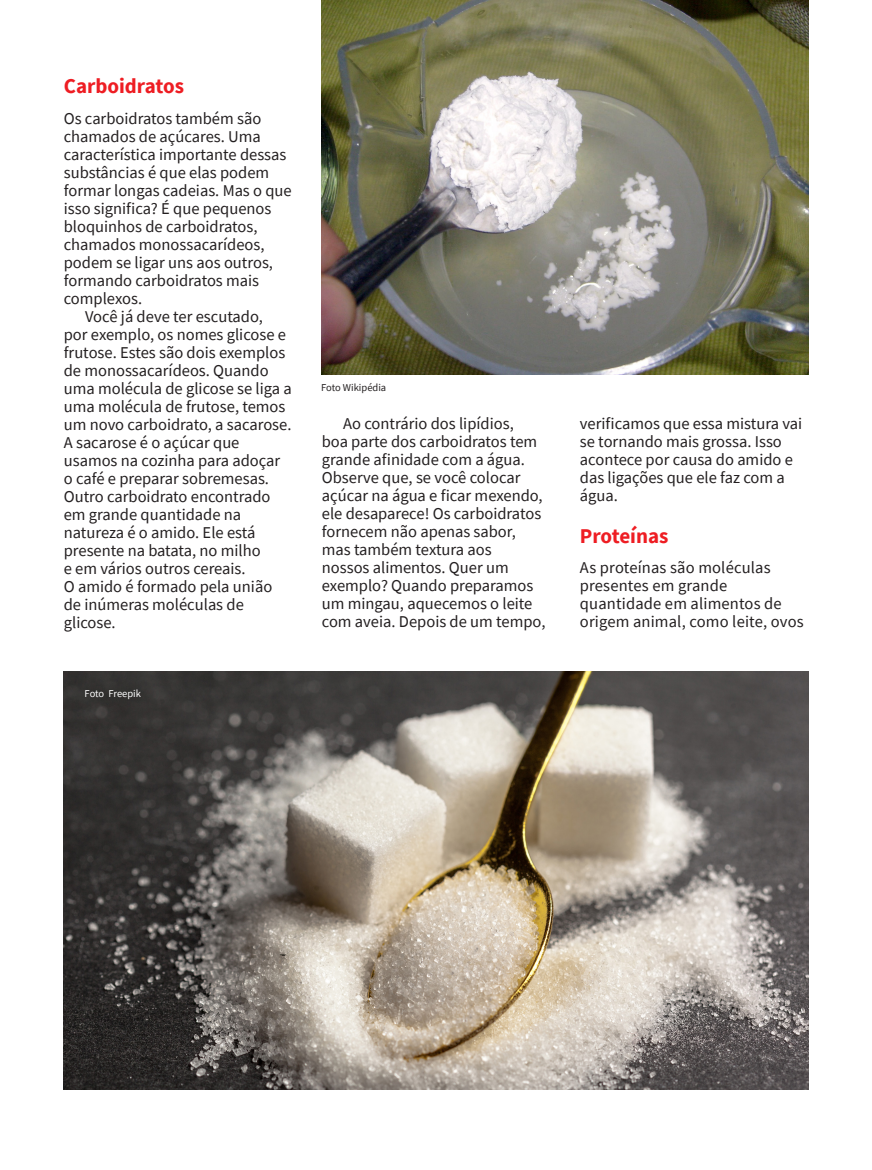
<style>
.page{position:relative;width:872px;height:1170px;background:#fff}
.page>*{position:absolute;margin:0;border:0;box-sizing:border-box;transform-origin:0 0}
.t1{font:700 21px "Source Sans Pro";color:#ee1d23}
.t2{font:16.5px/18px "Source Sans Pro";color:#231f20}
.t3{font:10.5px "Source Sans Pro";color:#231f20}
.t4{font:10.5px "Source Sans Pro";letter-spacing:-.01em;color:#fff}
</style>
<div class="page">
<img style="left:322px;top:0;width:486px;height:375px">
<img style="left:64px;top:671px;width:744px;height:418px">
<p class="t1" style="left:64px;top:72px;width:122px">Carboidratos</p>
<p class="t2" style="left:64px;top:109px;width:229px">Os carboidratos também são chamados de açúcares. Uma característica importante dessas substâncias é que elas podem formar longas cadeias. Mas o que isso significa? É que pequenos bloquinhos de carboidratos, chamados monossacarídeos, podem se ligar uns aos outros, formando carboidratos mais complexos.</p>
<p class="t2" style="left:64px;top:307px;width:229px;text-indent:21px">Você já deve ter escutado,<br>por exemplo, os nomes glicose e frutose. Estes são dois exemplos de monossacarídeos. Quando uma molécula de glicose se liga a uma molécula de frutose, temos um novo carboidrato, a sacarose.<br>A sacarose é o açúcar que usamos na cozinha para adoçar o café e preparar sobremesas.<br>Outro carboidrato encontrado em grande quantidade na natureza é o amido. Ele está presente na batata, no milho<br>e em vários outros cereais.<br>O amido é formado pela união de inúmeras moléculas de glicose.</p>
<p class="t4" style="left:85px;top:687px;width:58px">Foto Freepik</p>
<p class="t3" style="left:321px;top:380px;width:67px">Foto Wikipédia</p>
<p class="t2" style="left:322px;top:414px;width:225px;text-indent:21px">Ao contrário dos lipídios,<br>boa parte dos carboidratos tem grande afinidade com a água.<br>Observe que, se você colocar açúcar na água e ficar mexendo, ele desaparece! Os carboidratos fornecem não apenas sabor, mas também textura aos<br>nossos alimentos. Quer um exemplo? Quando preparamos um mingau, aquecemos o leite com aveia. Depois de um tempo,</p>
<p class="t2" style="left:580px;top:414px;width:224px">verificamos que essa mistura vai se tornando mais grossa. Isso acontece por causa do amido e das ligações que ele faz com a água.</p>
<p class="t1" style="left:580px;top:521px;width:90px">Proteínas</p>
<p class="t2" style="left:580px;top:559px;width:225px">As proteínas são moléculas presentes em grande quantidade em alimentos de origem animal, como leite, ovos</p>
</div>
